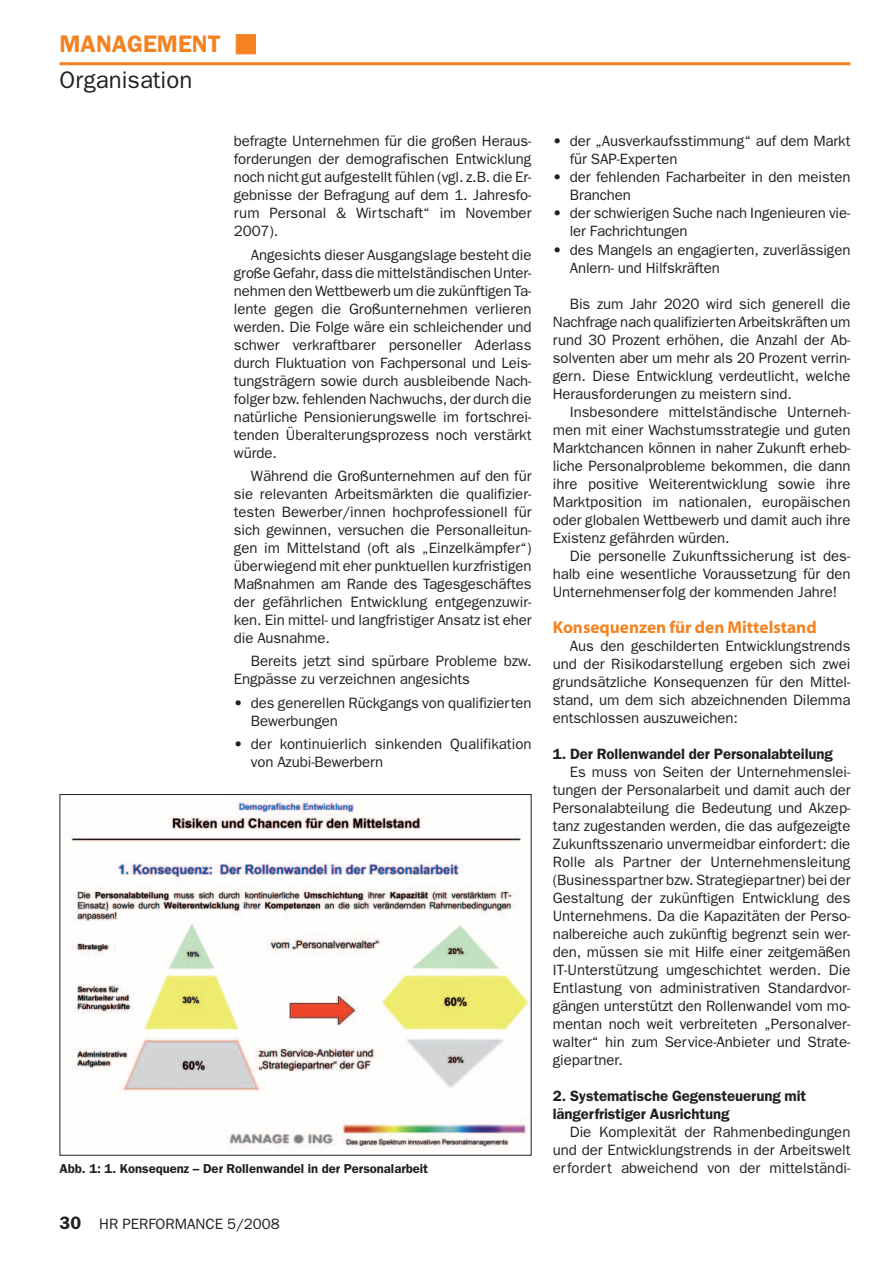
<style>
.page{position:relative;width:893px;height:1263px;background:#fff}
.page>*{position:absolute;margin:0;border:0;box-sizing:border-box;transform-origin:0 0}
.t1{font:24px "Franklin Gothic";color:#231f20}
.t2{font:600 24px "Franklin Gothic";color:#f58220}
.t3{font:700 17.25px "Myriad";color:#f58220}
.t4{font:15px/18px "Franklin Gothic";letter-spacing:-.005em;color:#231f20;text-align:justify}
.t5{font:600 15px/18px "Franklin Gothic";letter-spacing:-.005em;color:#231f20}
.t6{font:600 13.05px "Franklin Gothic";color:#231f20}
.s1{font-weight:600;font-size:18px}
</style>
<div class="page">
<hr style="left:60px;top:62px;width:790px;height:3px;background:#f58220">
<img style="left:70px;top:800px;width:459px;height:351px">
<h1 class="t2" style="left:60px;top:36px;width:163px">MANAGEMENT</h1>
<h1 class="t1" style="left:60px;top:72px;width:134px">Organisation</h1>
<p class="t4" style="left:234px;top:134px;width:299px">befragte Unternehmen für die großen Heraus&shy;forderungen der demografischen Entwicklung noch nicht gut aufgestellt fühlen (vgl. z.B. die Er&shy;gebnisse der Befragung auf dem 1. Jahresfo&shy;rum Personal &amp; Wirtschaft“ im November 2007).</p>
<p class="t4" style="left:234px;top:247px;width:299px;text-indent:17px">Angesichts dieser Ausgangslage besteht die große Gefahr, dass die mittelständischen Unter&shy;nehmen den Wettbewerb um die zukünftigen Ta&shy;lente gegen die Großunternehmen verlieren werden. Die Folge wäre ein schleichender und schwer verkraftbarer personeller Aderlass durch Fluktuation von Fachpersonal und Leis&shy;tungsträgern sowie durch ausbleibende Nach&shy;folger bzw. fehlenden Nachwuchs, der durch die natürliche Pensionierungswelle im fortschrei&shy;tenden Überalterungsprozess noch verstärkt würde.</p>
<p class="t4" style="left:234px;top:468px;width:299px;text-indent:17px">Während die Großunternehmen auf den für sie relevanten Arbeitsmärkten die qualifizier&shy;testen Bewerber/innen hochprofessionell für sich gewinnen, versuchen die Personalleitun&shy;gen im Mittelstand (oft als „Einzelkämpfer“) überwiegend mit eher punktuellen kurzfristigen Maßnahmen am Rande des Tagesgeschäftes der gefährlichen Entwicklung entgegenzuwir&shy;ken. Ein mittel- und langfristiger Ansatz ist eher die Ausnahme.</p>
<p class="t4" style="left:234px;top:654px;width:299px;text-indent:17px">Bereits jetzt sind spürbare Probleme bzw.<br>Engpässe zu verzeichnen angesichts</p>
<p class="t4" style="left:251px;top:695px;width:282px;text-indent:-17px">• des generellen Rückgangs von qualifizierten<br>Bewerbungen</p>
<p class="t4" style="left:251px;top:736px;width:282px;text-indent:-17px">• der kontinuierlich sinkenden Qualifikation von Azubi-Bewerbern</p>
<p class="t6" style="left:60px;top:1164px;width:370px">Abb. 1: 1. Konsequenz – Der Rollenwandel in der Personalarbeit</p>
<p class="t4" style="left:60px;top:1216px;width:222px"><span class="s1">30</span> HR PERFORMANCE 5/2008</p>
<p class="t4" style="left:570px;top:134px;width:282px;text-indent:-17px">• der „Ausverkaufsstimmung“ auf dem Markt für SAP-Experten</p>
<p class="t4" style="left:570px;top:170px;width:282px;text-indent:-17px">• der fehlenden Facharbeiter in den meisten<br>Branchen</p>
<p class="t4" style="left:570px;top:206px;width:282px;text-indent:-17px">• der schwierigen Suche nach Ingenieuren vie&shy;ler Fachrichtungen</p>
<p class="t4" style="left:570px;top:242px;width:282px;text-indent:-17px">• des Mangels an engagierten, zuverlässigen<br>Anlern- und Hilfskräften</p>
<p class="t4" style="left:553px;top:296px;width:299px;text-indent:17px">Bis zum Jahr 2020 wird sich generell die Nachfrage nach qualifizierten Arbeitskräften um rund 30 Prozent erhöhen, die Anzahl der Ab&shy;solventen aber um mehr als 20 Prozent verrin&shy;gern. Diese Entwicklung verdeutlicht, welche Herausforderungen zu meistern sind.</p>
<p class="t4" style="left:553px;top:404px;width:299px;text-indent:17px">Insbesondere mittelständische Unterneh&shy;men mit einer Wachstumsstrategie und guten Marktchancen können in naher Zukunft erheb&shy;liche Personalprobleme bekommen, die dann ihre positive Weiterentwicklung sowie ihre Marktposition im nationalen, europäischen oder globalen Wettbewerb und damit auch ihre Existenz gefährden würden.</p>
<p class="t4" style="left:553px;top:548px;width:299px;text-indent:17px">Die personelle Zukunftssicherung ist des&shy;halb eine wesentliche Voraussetzung für den Unternehmenserfolg der kommenden Jahre!</p>
<p class="t3" style="left:553px;top:621px;width:265px">Konsequenzen für den Mittelstand</p>
<p class="t4" style="left:553px;top:638px;width:299px;text-indent:17px">Aus den geschilderten Entwicklungstrends und der Risikodarstellung ergeben sich zwei grundsätzliche Konsequenzen für den Mittel&shy;stand, um dem sich abzeichnenden Dilemma entschlossen auszuweichen:</p>
<p class="t5" style="left:553px;top:746px;width:282px">1. Der Rollenwandel der Personalabteilung</p>
<p class="t4" style="left:553px;top:764px;width:299px;text-indent:17px">Es muss von Seiten der Unternehmenslei&shy;tungen der Personalarbeit und damit auch der Personalabteilung die Bedeutung und Akzep&shy;tanz zugestanden werden, die das aufgezeigte Zukunftsszenario unvermeidbar einfordert: die Rolle als Partner der Unternehmensleitung (Busi nesspartner bzw. Strategiepartner) bei der Gestaltung der zukünftigen Entwicklung des Unternehmens. Da die Kapazitäten der Perso&shy;nalbereiche auch zukünftig begrenzt sein wer&shy;den, müssen sie mit Hilfe einer zeitgemäßen IT-Unterstützung umgeschichtet werden. Die Entlastung von administrativen Standardvor&shy;gängen unterstützt den Rollenwandel vom mo&shy;mentan noch weit verbreiteten „Personalver&shy;walter“ hin zum Service-Anbieter und Strate&shy;giepartner.</p>
<p class="t5" style="left:553px;top:1088px;width:255px">2. Systematische Gegensteuerung mit längerfristiger Ausrichtung</p>
<p class="t4" style="left:553px;top:1124px;width:299px;text-indent:17px">Die Komplexität der Rahmenbedingungen und der Entwicklungstrends in der Arbeitswelt erfordert abweichend von der mittelständi-</p>
</div>
